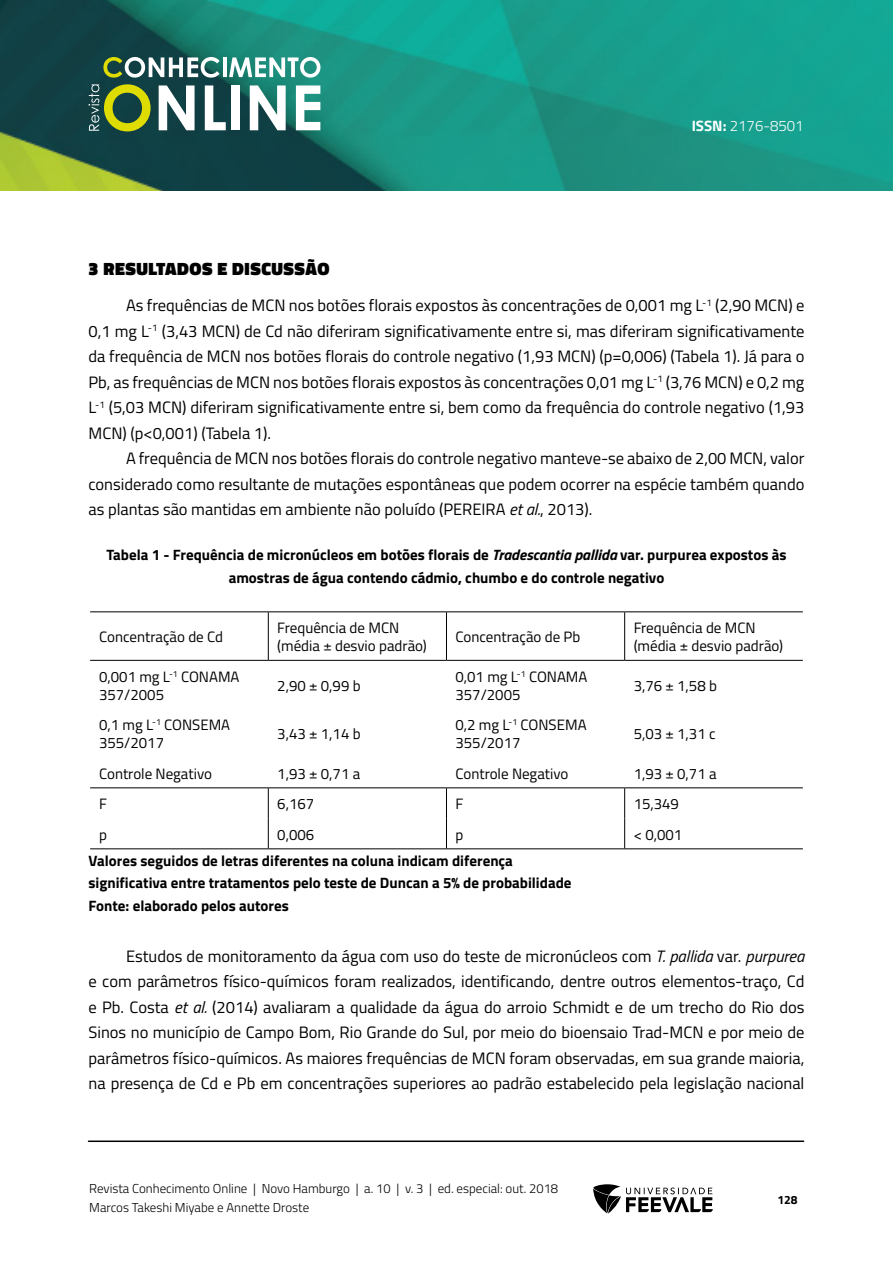
<style>
.page{position:relative;width:893px;height:1263px;background:#fff}
.page>*{position:absolute;margin:0;border:0;box-sizing:border-box;transform-origin:0 0}
.t1{font:900 18px "Titillium Web";letter-spacing:.03em;color:#000}
.t2{font:16.5px/25.5px "Titillium Web";color:#000;text-align:justify}
.t3{font:15px/18px "Titillium Web";color:#000}
.t4{font:700 15px/22.5px "Titillium Web";color:#000;text-align:center}
.t5{font:300 15px "Titillium Web";color:#fff}
.t6{font:300 12.9px/19.5px "Titillium Web";color:#000}
.t7{font:700 12px "Titillium Web";color:#000}
.s1{font-weight:700}
.s2{font-style:italic}
</style>
<div class="page">
<img style="left:0;top:0;width:893px;height:190px">
<svg style="left:593px;top:1184px;width:120px;height:29px"></svg>
<svg style="left:103px;top:57px;width:117px;height:21px"></svg>
<hr style="left:223px;top:57px;width:3px;height:20px;background:#fff">
<svg style="left:229px;top:57px;width:91px;height:21px"></svg>
<svg style="left:88px;top:84px;width:63px;height:47px;background:#607d34"></svg>
<svg style="left:159px;top:85px;width:36px;height:45px"></svg>
<svg style="left:205px;top:85px;width:21px;height:45px"></svg>
<div style="left:232px;top:85px;width:8px;height:45px;background:#fff"></div>
<svg style="left:250px;top:85px;width:36px;height:45px"></svg>
<svg style="left:296px;top:85px;width:24px;height:45px"></svg>
<hr style="left:88px;top:1140px;width:716px;height:2px;background:#000">
<hr style="left:90px;top:611px;width:178px;height:1px;background:#000">
<hr style="left:268px;top:611px;width:178px;height:1px;background:#000">
<hr style="left:446px;top:611px;width:179px;height:1px;background:#000">
<hr style="left:625px;top:611px;width:178px;height:1px;background:#000">
<hr style="left:90px;top:660px;width:178px;height:1px;background:#000">
<hr style="left:268px;top:660px;width:178px;height:1px;background:#000">
<hr style="left:446px;top:660px;width:179px;height:1px;background:#000">
<hr style="left:625px;top:660px;width:178px;height:1px;background:#000">
<hr style="left:90px;top:787px;width:178px;height:1px;background:#000">
<hr style="left:268px;top:787px;width:178px;height:1px;background:#000">
<hr style="left:446px;top:787px;width:179px;height:1px;background:#000">
<hr style="left:625px;top:787px;width:178px;height:1px;background:#000">
<hr style="left:90px;top:848px;width:178px;height:1px;background:#000">
<hr style="left:268px;top:848px;width:178px;height:1px;background:#000">
<hr style="left:446px;top:848px;width:179px;height:1px;background:#000">
<hr style="left:625px;top:848px;width:178px;height:1px;background:#000">
<hr style="left:268px;top:612px;width:1px;height:48px;background:#000">
<hr style="left:446px;top:612px;width:1px;height:48px;background:#000">
<hr style="left:624px;top:612px;width:1px;height:48px;background:#000">
<hr style="left:268px;top:788px;width:1px;height:30px;background:#000">
<hr style="left:446px;top:788px;width:1px;height:30px;background:#000">
<hr style="left:624px;top:788px;width:1px;height:30px;background:#000">
<hr style="left:268px;top:818px;width:1px;height:30px;background:#000">
<hr style="left:446px;top:818px;width:1px;height:30px;background:#000">
<hr style="left:624px;top:818px;width:1px;height:30px;background:#000">
<p class="t5" style="left:692px;top:115px;width:114px"><span class="s1">ISSN:</span> 2176-8501</p>
<p class="t1" style="left:88px;top:256px;width:243px">3 RESULTADOS E DISCUSSÃO</p>
<p class="t2" style="left:88px;top:292px;width:717px;text-indent:38px">As frequências de MCN nos botões florais expostos às concentrações de 0,001 mg L<sup>-1</sup> (2,90 MCN) e 0,1 mg L<sup>-1</sup> (3,43 MCN) de Cd não diferiram significativamente entre si, mas diferiram significativamente da frequência de MCN nos botões florais do controle negativo (1,93 MCN) (p=0,006) (Tabela 1). Já para o Pb, as frequências de MCN nos botões florais expostos às concentrações 0,01 mg L<sup>-1</sup> (3,76 MCN) e 0,2 mg L<sup>-1</sup> (5,03 MCN) diferiram significativamente entre si, bem como da frequência do controle negativo (1,93<br>MCN) (p&lt;0,001) (Tabela 1).</p>
<p class="t2" style="left:88px;top:445px;width:717px;text-indent:38px">A frequência de MCN nos botões florais do controle negativo manteve-se abaixo de 2,00 MCN, valor considerado como resultante de mutações espontâneas que podem ocorrer na espécie também quando as plantas são mantidas em ambiente não poluído (PEREIRA <span class="s2">et al.</span>, 2013).</p>
<p class="t4" style="left:106px;top:543px;width:681px">Tabela 1 - Frequência de micronúcleos em botões florais de <span class="s2">Tradescantia pallida</span> var. purpurea expostos às amostras de água contendo cádmio, chumbo e do controle negativo</p>
<p class="t3" style="left:99px;top:627px;width:126px">Concentração de Cd</p>
<p class="t3" style="left:277px;top:618px;width:151px">Frequência de MCN (média ± desvio padrão)</p>
<p class="t3" style="left:455px;top:627px;width:126px">Concentração de Pb</p>
<p class="t3" style="left:634px;top:618px;width:151px">Frequência de MCN (média ± desvio padrão)</p>
<p class="t3" style="left:99px;top:667px;width:142px">0,001 mg L<sup>-1</sup> CONAMA<br>357/2005</p>
<p class="t3" style="left:277px;top:676px;width:85px">2,90 ± 0,99 b</p>
<p class="t3" style="left:455px;top:667px;width:134px">0,01 mg L<sup>-1</sup> CONAMA<br>357/2005</p>
<p class="t3" style="left:634px;top:676px;width:85px">3,76 ± 1,58 b</p>
<p class="t3" style="left:99px;top:715px;width:133px">0,1 mg L<sup>-1</sup> CONSEMA<br>355/2017</p>
<p class="t3" style="left:277px;top:724px;width:85px">3,43 ± 1,14 b</p>
<p class="t3" style="left:455px;top:715px;width:133px">0,2 mg L<sup>-1</sup> CONSEMA<br>355/2017</p>
<p class="t3" style="left:634px;top:724px;width:83px">5,03 ± 1,31 c</p>
<p class="t3" style="left:99px;top:764px;width:114px">Controle Negativo</p>
<p class="t3" style="left:277px;top:764px;width:84px">1,93 ± 0,71 a</p>
<p class="t3" style="left:455px;top:764px;width:114px">Controle Negativo</p>
<p class="t3" style="left:634px;top:764px;width:84px">1,93 ± 0,71 a</p>
<p class="t3" style="left:99px;top:794px;width:9px">F</p>
<p class="t3" style="left:277px;top:794px;width:38px">6,167</p>
<p class="t3" style="left:455px;top:794px;width:9px">F</p>
<p class="t3" style="left:634px;top:794px;width:47px">15,349</p>
<p class="t3" style="left:99px;top:825px;width:9px">p</p>
<p class="t3" style="left:277px;top:825px;width:38px">0,006</p>
<p class="t3" style="left:455px;top:825px;width:9px">p</p>
<p class="t3" style="left:634px;top:825px;width:50px">&lt; 0,001</p>
<p class="t4" style="left:88px;top:848px;width:485px;text-align:left">Valores seguidos de letras diferentes na coluna indicam diferença significativa entre tratamentos pelo teste de Duncan a 5% de probabilidade<br>Fonte: elaborado pelos autores</p>
<p class="t2" style="left:88px;top:942px;width:717px;text-indent:38px">Estudos de monitoramento da água com uso do teste de micronúcleos com <span class="s2">T. pallida</span> var. <span class="s2">purpurea </span>e com parâmetros físico-químicos foram realizados, identificando, dentre outros elementos-traço, Cd e Pb. Costa <span class="s2">et al.</span> (2014) avaliaram a qualidade da água do arroio Schmidt e de um trecho do Rio dos Sinos no município de Campo Bom, Rio Grande do Sul, por meio do bioensaio Trad-MCN e por meio de parâmetros físico-químicos. As maiores frequências de MCN foram observadas, em sua grande maioria, na presença de Cd e Pb em concentrações superiores ao padrão estabelecido pela legislação nacional</p>
<p class="t6" style="left:89px;top:1178px;width:470px">Revista Conhecimento Online | Novo Hamburgo | a. 10 | v. 3 | ed. especial: out. 2018<br>Marcos Takeshi Miyabe e Annette Droste</p>
<p class="t7" style="left:777px;top:1190px;width:22px">128</p>
</div>
